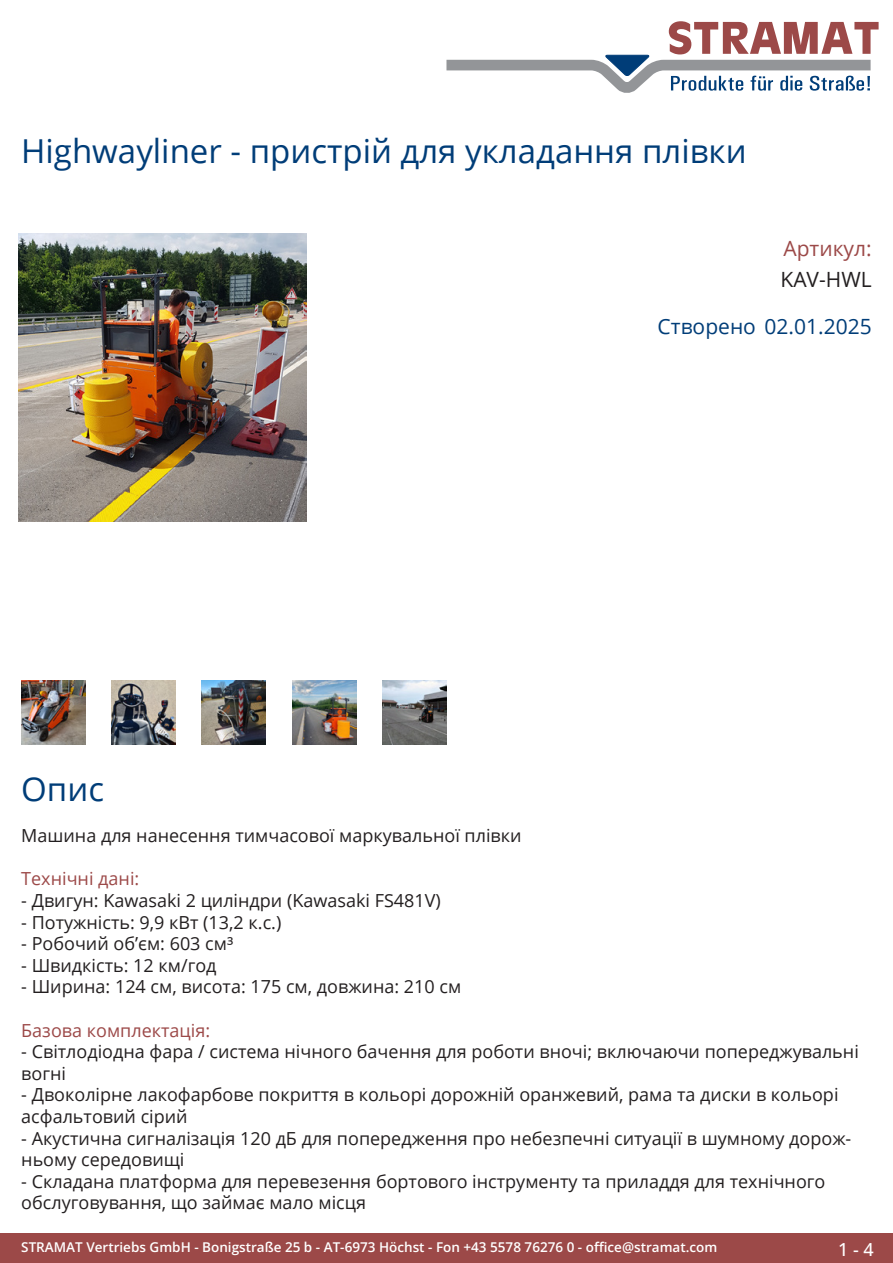
<style>
.page{position:relative;width:893px;height:1263px;background:#fff}
.page>*{position:absolute;margin:0;border:0;box-sizing:border-box;transform-origin:0 0}
.Produkttitel{font:33px "Open Sans";color:#003d78}
.Erstellungsdatum{font:21px "Open Sans";color:#003d78}
.TechDaten_Überschrif{font:21px "Open Sans";color:#9c4948}
.TechDaten_Inhalt{font:21px "Open Sans";color:#231f20}
.Beschreibung_Text{font:18px/21.6px "Open Sans";color:#231f20}
.Beschreibung_Text-2{font:18px "Open Sans";color:#9c4948}
.t1{font:500 18px "Open Sans";color:#fff}
.t2{font:600 13.5px "Open Sans";color:#fff}
</style>
<div class="page">
<div style="left:0;top:1233px;width:893px;height:30px;background:#9c4948"></div>
<svg style="left:446px;top:21px;width:433px;height:72px"></svg>
<img style="left:18px;top:234px;width:288px;height:288px">
<img style="left:21px;top:680px;width:64px;height:64px">
<img style="left:112px;top:680px;width:63px;height:64px">
<img style="left:202px;top:680px;width:64px;height:64px">
<img style="left:292px;top:680px;width:64px;height:64px">
<img style="left:383px;top:680px;width:63px;height:64px">
<p class="Produkttitel" style="left:21px;top:128px;width:727px">Highwayliner - пристрій для укладання плівки</p>
<p class="TechDaten_Überschrif" style="left:783px;top:234px;width:90px">Артикул:</p>
<p class="TechDaten_Inhalt" style="left:780px;top:265px;width:93px">KAV-HWL</p>
<p class="Erstellungsdatum" style="left:658px;top:312px;width:216px">Створено 02.01.2025</p>
<p class="Produkttitel" style="left:21px;top:766px;width:84px">Опис</p>
<p class="Beschreibung_Text" style="left:21px;top:824px;width:502px">Машина для нанесення тимчасової маркувальної плівки</p>
<p class="Beschreibung_Text-2" style="left:21px;top:866px;width:120px">Технічні дані:</p>
<p class="Beschreibung_Text" style="left:21px;top:889px;width:421px">- Двигун: Kawasaki 2 циліндри (Kawasaki FS481V)</p>
<p class="Beschreibung_Text" style="left:21px;top:911px;width:262px">- Потужність: 9,9 кВт (13,2 к.с.)</p>
<p class="Beschreibung_Text" style="left:21px;top:932px;width:214px">- Робочий об’єм: 603 см³</p>
<p class="Beschreibung_Text" style="left:21px;top:954px;width:197px">- Швидкість: 12 км/год</p>
<p class="Beschreibung_Text" style="left:21px;top:975px;width:442px">- Ширина: 124 см, висота: 175 см, довжина: 210 см</p>
<p class="Beschreibung_Text-2" style="left:21px;top:1018px;width:190px">Базова комплектація:</p>
<p class="Beschreibung_Text" style="left:21px;top:1040px;width:839px">- Світлодіодна фара / система нічного бачення для роботи вночі; включаючи попереджувальні вогні</p>
<p class="Beschreibung_Text" style="left:21px;top:1083px;width:819px">- Двоколірне лакофарбове покриття в кольорі дорожній оранжевий, рама та диски в кольорі асфальтовий сірий</p>
<p class="Beschreibung_Text" style="left:21px;top:1127px;width:830px">- Акустична сигналізація 120 дБ для попередження про небезпечні ситуації в шумному дорож&shy;ньому середовищі</p>
<p class="Beschreibung_Text" style="left:21px;top:1170px;width:806px">- Складана платформа для перевезення бортового інструменту та приладдя для технічного обслуговування, що займає мало місця</p>
<p class="t2" style="left:21px;top:1238px;width:698px">STRAMAT Vertriebs GmbH - Bonigstraße 25 b - AT-6973 Höchst - Fon +43 5578 76276 0 - office@stramat.com</p>
<p class="t1" style="left:838px;top:1237px;width:37px">1 - 4</p>
</div>
